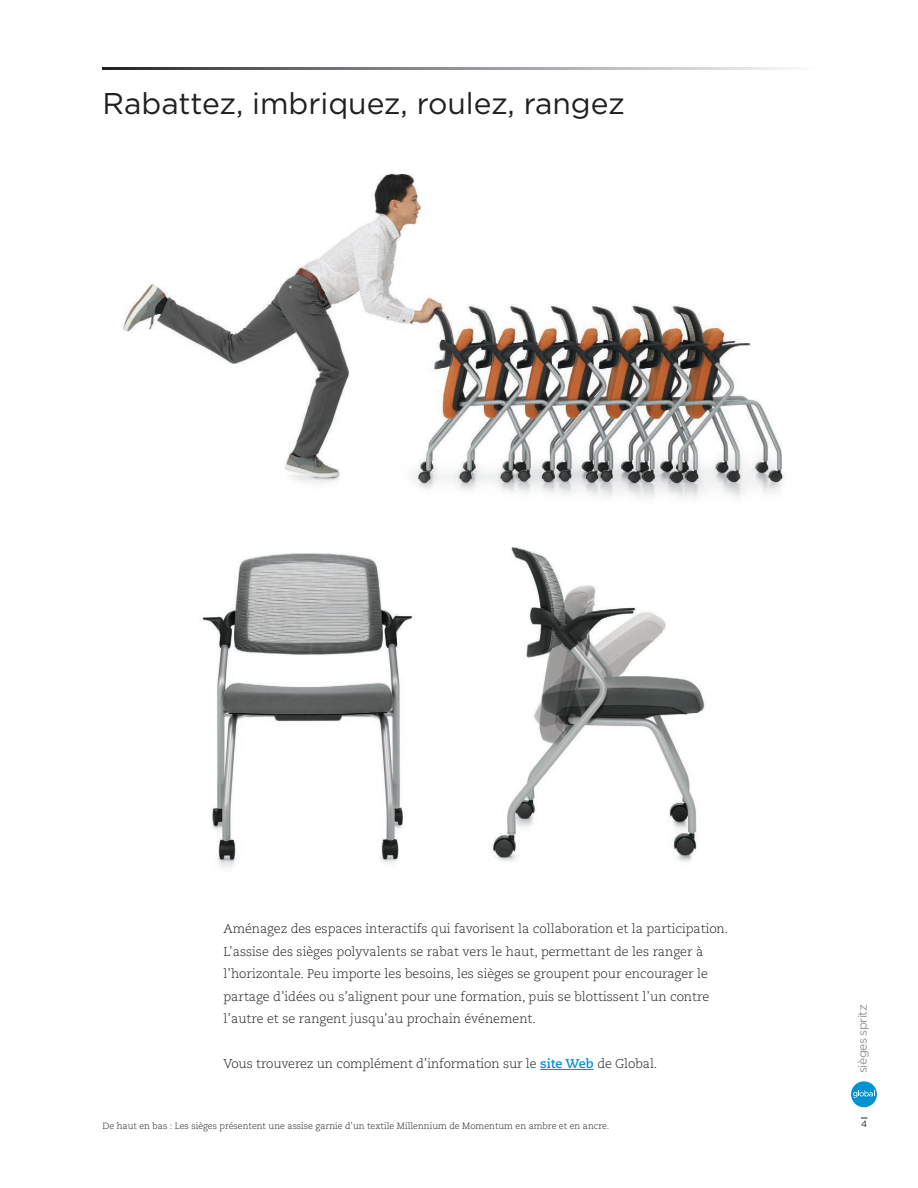
<style>
.page{position:relative;width:918px;height:1188px;background:#fff}
.page>*{position:absolute;margin:0;border:0;box-sizing:border-box;transform-origin:0 0}
.t1{font:30px "Gotham";color:#231f20}
.t2{font:300 12.75px/22.5px "Caecilia LT Std";color:#231f20}
.t3{font:12.3px "Gotham";letter-spacing:-.05em;color:#939598}
.t4{font:300 9px "Caecilia LT Std";color:#231f20}
.t5{font:9px "Gotham";color:#231f20}
.s1{font-weight:700;color:#0092d1}
</style>
<div class="page">
<svg style="left:103px;top:68px;width:688px;height:1px"></svg>
<img style="left:200px;top:553px;width:213px;height:315px">
<img style="left:492px;top:546px;width:213px;height:316px">
<img style="left:122px;top:173px;width:664px;height:325px">
<div style="left:851px;top:1081px;width:26px;height:26px;background:#0092d1;border-radius:50%"></div>
<svg style="left:853px;top:1090px;width:22px;height:8px"></svg>
<hr style="left:540px;top:1069px;width:54px;height:1px;background:#0092d1">
<p class="t1" style="left:103px;top:84px;width:524px">Rabattez, imbriquez, roulez, rangez</p>
<p class="t2" style="left:224px;top:918px;width:506px">Aménagez des espaces interactifs qui favorisent la collaboration et la participation.<br>L’assise des sièges polyvalents se rabat vers le haut, permettant de les ranger à l’horizontale. Peu importe les besoins, les sièges se groupent pour encourager le partage d’idées ou s’alignent pour une formation, puis se blottissent l’un contre l’autre et se rangent jusqu’au prochain événement.</p>
<p class="t2" style="left:224px;top:1053px;width:435px">Vous trouverez un complément d’information sur le <span class="s1">site Web</span> de Global.</p>
<p class="t4" style="left:103px;top:1120px;width:508px">De haut en bas : Les sièges présentent une assise garnie d’un textile Millennium de Momentum en ambre et en ancre.</p>
<p class="t3" style="left:854px;top:1073px;width:70px;rotate:-90deg">sièges spritz</p>
<p class="t5" style="left:861px;top:1119px;width:8px">4</p>
</div>
